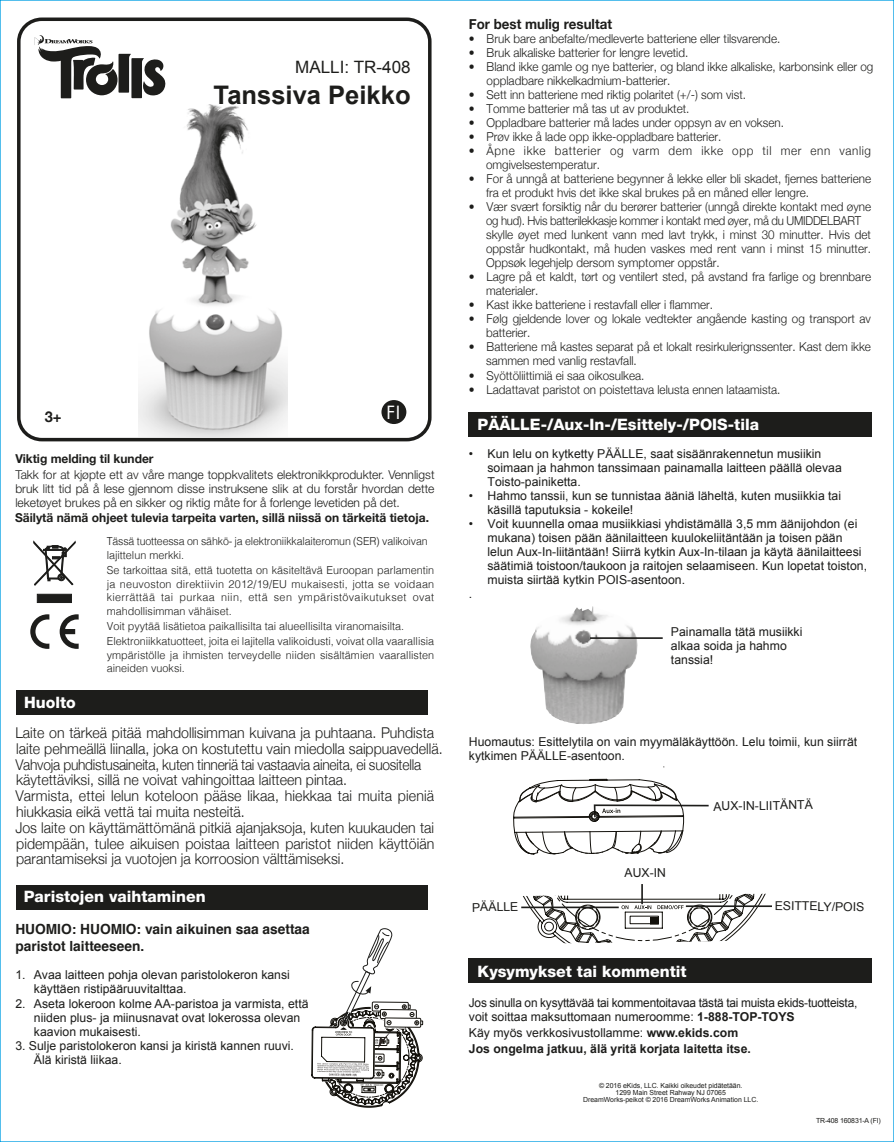
<style>
.page{position:relative;width:894px;height:1142px;background:#fff}
.page>*{position:absolute;margin:0;border:0;box-sizing:border-box;transform-origin:0 0}
.t1{font:700 25.55px "Arial";color:#1d1d1b}
.t2{font:17.68px "Futura";color:#fff;scale:1.05 1}
.t3{font:16.97px "Arial";color:#1d1d1b}
.t4{font:800 15.75px "Helvetica Neue";color:#fff}
.t5{font:300 14.88px/15.8px "Helvetica Neue";color:#1d1d1b;scale:.95 1}
.t6{font:700 14.88px "Helvetica Neue";color:#1d1d1b}
.t7{font:700 14px/17.5px "Helvetica";color:#1d1d1b}
.t8{font:700 14px "Helvetica Neue";color:#1d1d1b;scale:.95 1}
.t9{font:300 12.25px/14px "Helvetica Neue";color:#1d1d1b;scale:.95 1}
.t10{font:12.25px/14px "Arial";color:#1d1d1b}
.t11{font:300 12.25px/14px "Helvetica Neue";color:#1d1d1b;text-align:justify}
.t12{font:12.25px/14px "Arial";letter-spacing:-.02em;color:#1d1d1b}
.t13{font:700 12.25px "Helvetica Neue";color:#1d1d1b}
.t14{font:700 12.25px/15.8px "Arial";color:#1d1d1b}
.t15{font:300 12.25px/14px "Helvetica Neue";letter-spacing:.05em;color:#1d1d1b;scale:.95 1}
.t16{font:300 11.03px/13.5px "Helvetica";color:#1d1d1b}
.t17{font:300 11.03px/13.5px "Helvetica";color:#1d1d1b;scale:.96 1}
.t18{font:7px/7px "Arial";letter-spacing:-.005em;color:#1d1d1b;text-align:center}
.s1{font-weight:700}
.s2{font-weight:400}
</style>
<div class="page">
<div style="left:381px;top:400px;width:25px;height:24px;background:#1d1d1b;border-radius:50%"></div>
<div style="left:16px;top:690px;width:411px;height:25px;background:#1d1d1b"></div>
<img style="left:138px;top:104px;width:149px;height:332px">
<div style="left:16px;top:884px;width:411px;height:25px;background:#1d1d1b"></div>
<div style="left:469px;top:412px;width:402px;height:24px;background:#1d1d1b"></div>
<div style="left:469px;top:958px;width:402px;height:24px;background:#1d1d1b"></div>
<div style="left:17px;top:18px;width:414px;height:423px;border:4px solid #1d1d1b;border-radius:23px"></div>
<svg style="left:34px;top:35px;width:132px;height:63px"></svg>
<div style="left:37px;top:594px;width:35px;height:8px;background:#1d1d1b;border:1px solid #1d1d1b"></div>
<svg style="left:33px;top:541px;width:42px;height:44px"></svg>
<svg style="left:60px;top:614px;width:19px;height:34px"></svg>
<svg style="left:30px;top:614px;width:19px;height:34px"></svg>
<svg style="left:311px;top:928px;width:112px;height:179px"></svg>
<img style="left:530px;top:606px;width:108px;height:118px">
<svg style="left:513px;top:779px;width:196px;height:75px"></svg>
<hr style="left:590px;top:637px;width:72px;height:2px;background:#1d1d1b">
<svg style="left:521px;top:884px;width:251px;height:60px"></svg>
<h3 class="t3" style="left:295px;top:56px;width:117px">MALLI: TR-408</h3>
<p class="t6" style="left:45px;top:405px;width:18px">3+</p>
<h1 class="t1" style="left:213px;top:78px;width:198px">Tanssiva Peikko</h1>
<h2 class="t2" style="left:386px;top:401px;width:15px">FI</h2>
<p class="t13" style="left:15px;top:449px;width:140px">Viktig melding til kunder</p>
<p class="t11" style="left:15px;top:467px;width:420px">Takk for at kjøpte ett av våre mange toppkvalitets elektronikkprodukter. Vennligst bruk litt tid på å lese gjennom disse instruksene slik at du forstår hvordan dette leketøyet brukes på en sikker og riktig måte for å forlenge levetiden på det.</p>
<p class="t13" style="left:15px;top:508px;width:415px">Säilytä nämä ohjeet tulevia tarpeita varten, sillä niissä on tärkeitä tietoja.</p>
<p class="t17" style="left:107px;top:534px;width:336px">Tässä tuotteessa on sähkö- ja elektroniikkalaiteromun (SER) valikoivan lajittelun merkki.</p>
<p class="t16" style="left:107px;top:562px;width:329px;text-align:justify">Se tarkoittaa sitä, että tuotetta on käsiteltävä Euroopan parlamentin ja neuvoston direktiivin 2012/19/EU mukaisesti, jotta se voidaan kierrättää tai purkaa niin, että sen ympäristövaikutukset ovat mahdollisimman vähäiset.</p>
<p class="t16" style="left:107px;top:617px;width:329px;line-height:15.2px">Voit pyytää lisätietoa paikallisilta tai alueellisilta viranomaisilta.<br>Elektroniikkatuotteet, joita ei lajitella valikoidusti, voivat olla vaarallisia</p>
<p class="t16" style="left:107px;top:647px;width:329px">ympäristölle ja ihmisten terveydelle niiden sisältämien vaarallisten aineiden vuoksi.</p>
<p class="t4" style="left:24px;top:693px;width:53px">Huolto</p>
<p class="t5" style="left:15px;top:723px;width:451px">Laite on tärkeä pitää mahdollisimman kuivana ja puhtaana. Puhdista laite pehmeällä liinalla, joka on kostutettu vain miedolla saippuavedellä.<br>Vahvoja puhdistusaineita, kuten tinneriä tai vastaavia aineita, ei suositella käytettäviksi, sillä ne voivat vahingoittaa laitteen pintaa.<br>Varmista, ettei lelun koteloon pääse likaa, hiekkaa tai muita pieniä hiukkasia eikä vettä tai muita nesteitä.<br>Jos laite on käyttämättömänä pitkiä ajanjaksoja, kuten kuukauden tai pidempään, tulee aikuisen poistaa laitteen paristot niiden käyttöiän parantamiseksi ja vuotojen ja korroosion välttämiseksi.</p>
<p class="t4" style="left:24px;top:887px;width:183px">Paristojen vaihtaminen</p>
<p class="t7" style="left:15px;top:920px;width:296px">HUOMIO: HUOMIO: vain aikuinen saa asettaa paristot laitteeseen.</p>
<p class="t10" style="left:34px;top:968px;width:257px;text-indent:-19px">1. Avaa laitteen pohja olevan paristolokeron kansi käyttäen ristipääruuvitalttaa.</p>
<p class="t10" style="left:34px;top:996px;width:276px;text-indent:-19px">2. Aseta lokeroon kolme AA-paristoa ja varmista, että niiden plus- ja miinusnavat ovat lokerossa olevan kaavion mukaisesti.</p>
<p class="t10" style="left:34px;top:1038px;width:261px;text-indent:-19px">3. Sulje paristolokeron kansi ja kiristä kannen ruuvi.<br>Älä kiristä liikaa.</p>
<p class="t8" style="left:469px;top:13px;width:152px">For best mulig resultat</p>
<p class="t9" style="left:469px;top:31px;width:329px">• Bruk bare anbefalte/medleverte batteriene eller tilsvarende.</p>
<p class="t9" style="left:469px;top:45px;width:232px">• Bruk alkaliske batterier for lengre levetid.</p>
<p class="t9" style="left:486px;top:59px;width:408px;text-indent:-18px">• Bland ikke gamle og nye batterier, og bland ikke alkaliske, karbonsink eller og oppladbare nikkelkadmium-batterier.</p>
<p class="t9" style="left:469px;top:87px;width:293px">• Sett inn batteriene med riktig polaritet (+/-) som vist.</p>
<p class="t9" style="left:469px;top:101px;width:233px">• Tomme batterier må tas ut av produktet.</p>
<p class="t9" style="left:469px;top:115px;width:333px">• Oppladbare batterier må lades under oppsyn av en voksen.</p>
<p class="t9" style="left:469px;top:129px;width:267px">• Prøv ikke å lade opp ikke-oppladbare batterier.</p>
<p class="t15" style="left:486px;top:143px;width:406px;text-indent:-17px">• Åpne ikke batterier og varm dem ikke opp til mer enn vanlig omgivelsestemperatur.</p>
<p class="t9" style="left:486px;top:171px;width:406px;text-indent:-17px">• For å unngå at batteriene begynner å lekke eller bli skadet, fjernes batteriene fra et produkt hvis det ikke skal brukes på en måned eller lengre.</p>
<p class="t9" style="left:486px;top:199px;width:406px;text-indent:-17px">• Vær svært forsiktig når du berører batterier (unngå direkte kontakt med øyne og hud). Hvis batterilekkasje kommer i kontakt med øyer, må du UMIDDELBART skylle øyet med lunkent vann med lavt trykk, i minst 30 minutter. Hvis det oppstår hudkontakt, må huden vaskes med rent vann i minst 15 minutter.<br>Oppsøk legehjelp dersom symptomer oppstår.</p>
<p class="t9" style="left:486px;top:269px;width:406px;text-indent:-17px">• Lagre på et kaldt, tørt og ventilert sted, på avstand fra farlige og brennbare materialer.</p>
<p class="t9" style="left:469px;top:297px;width:258px">• Kast ikke batteriene i restavfall eller i flammer.</p>
<p class="t9" style="left:486px;top:311px;width:406px;text-indent:-17px">• Følg gjeldende lover og lokale vedtekter angående kasting og transport av batterier.</p>
<p class="t9" style="left:486px;top:339px;width:406px;text-indent:-17px">• Batteriene må kastes separat på et lokalt resirkulerignssenter. Kast dem ikke sammen med vanlig restavfall.</p>
<p class="t9" style="left:469px;top:367px;width:186px">• Syöttöliittimiä ei saa oikosulkea.</p>
<p class="t9" style="left:469px;top:381px;width:329px">• Ladattavat paristot on poistettava lelusta ennen lataamista.</p>
<p class="t4" style="left:477px;top:415px;width:283px">PÄÄLLE-/Aux-In-/Esittely-/POIS-tila</p>
<p class="t10" style="left:487px;top:446px;width:356px;text-indent:-19px">• Kun lelu on kytketty PÄÄLLE, saat sisäänrakennetun musiikin soimaan ja hahmon tanssimaan painamalla laitteen päällä olevaa<br>Toisto-painiketta.</p>
<p class="t10" style="left:487px;top:488px;width:355px;text-indent:-19px">• Hahmo tanssii, kun se tunnistaa ääniä läheltä, kuten musiikkia tai käsillä taputuksia - kokeile!</p>
<p class="t10" style="left:469px;top:516px;width:390px">• Voit kuunnella omaa musiikkiasi yhdistämällä 3,5 mm äänijohdon (ei</p>
<p class="t10" style="left:487px;top:530px;width:356px">mukana) toisen pään äänilaitteen kuulokeliitäntään ja toisen pään</p>
<p class="t10" style="left:487px;top:544px;width:375px">lelun Aux-In-liitäntään! Siirrä kytkin Aux-In-tilaan ja käytä äänilaitteesi</p>
<p class="t10" style="left:487px;top:558px;width:381px">säätimiä toistoon/taukoon ja raitojen selaamiseen. Kun lopetat toiston,</p>
<p class="t10" style="left:487px;top:573px;width:199px">muista siirtää kytkin POIS-asentoon.</p>
<p class="t10" style="left:469px;top:587px;width:5px">.</p>
<p class="t10" style="left:670px;top:624px;width:133px">Painamalla tätä musiikki alkaa soida ja hahmo tanssia!</p>
<p class="t10" style="left:469px;top:735px;width:390px">Huomautus: Esittelytila on vain myymäläkäyttöön. Lelu toimii, kun siirrät kytkimen PÄÄLLE-asentoon.</p>
<p class="t10" style="left:472px;top:900px;width:48px;rotate:-1deg">PÄÄLLE</p>
<p class="t10" style="left:624px;top:865px;width:43px;rotate:-1deg">AUX-IN</p>
<p class="t10" style="left:713px;top:799px;width:101px;rotate:-1deg">AUX-IN-LIITÄNTÄ</p>
<p class="t10" style="left:774px;top:898px;width:91px;rotate:1deg">ESITTELY/POIS</p>
<p class="t4" style="left:477px;top:962px;width:210px">Kysymykset tai kommentit</p>
<p class="t12" style="left:469px;top:995px;width:390px">Jos sinulla on kysyttävää tai kommentoitavaa tästä tai muista ekids-tuotteista, voit soittaa maksuttomaan numeroomme: <span class="s1">1-888-TOP-TOYS</span></p>
<p class="t14" style="left:469px;top:1024px;width:283px"><span class="s2">Käy myös verkkosivustollamme:</span> www.ekids.com<br>Jos ongelma jatkuu, älä yritä korjata laitetta itse.</p>
<p class="t18" style="left:583px;top:1081px;width:176px">© 2016 eKids, LLC. Kaikki oikeudet pidätetään.<br>1299 Main Street Rahway NJ 07065<br>DreamWorks-peikot © 2016 DreamWorks Animation LLC.</p>
<p class="t18" style="left:815px;top:1116px;width:66px">TR-408 160831-A (FI)</p>
</div>
